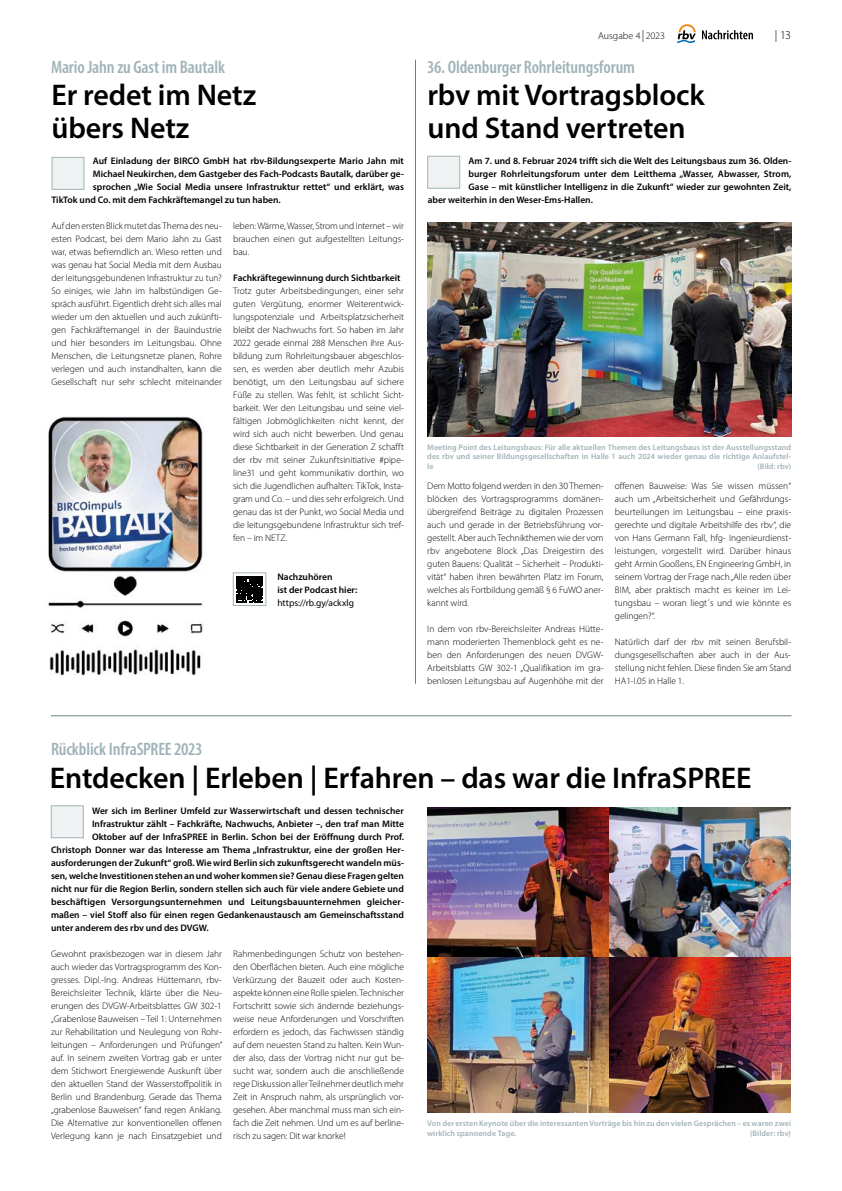
<style>
.page{position:relative;width:842px;height:1191px;background:#fff}
.page>*{position:absolute;margin:0;border:0;box-sizing:border-box;transform-origin:0 0}
.t1{font:600 30px/32.5px "Myriad Pro";letter-spacing:-.005em;color:#000}
.t2{font:600 condensed 18px "Myriad Pro";letter-spacing:-.01em;color:#a0b3b8}
.t3{font:300 12px "Myriad Pro";color:#000}
.t4{font:300 10px "Myriad Pro";color:#000}
.t5{font:300 9.5px/13px "Myriad Pro";letter-spacing:-.005em;color:#000;text-align:justify}
.t6{font:600 9.5px/13px "Myriad Pro";color:#000}
.t7{font:9.5px "Myriad Pro";color:#000}
.t8{font:600 8px/9.6px "Myriad Pro";letter-spacing:.01em;color:#a0b3b8}
.s1{font-size:12px}
</style>
<div class="page">
<svg style="left:677px;top:24px;width:19px;height:19px"></svg>
<svg style="left:702px;top:30px;width:51px;height:9px"></svg>
<img style="left:427px;top:807px;width:364px;height:306px">
<div style="left:51px;top:805px;width:33px;height:33px;background:#eff2f3;border:1px solid #a1b3b3"></div>
<img style="left:427px;top:222px;width:364px;height:215px">
<div style="left:427px;top:156px;width:33px;height:32px;background:#eff2f3;border:1px solid #a1b3b3"></div>
<hr style="left:415px;top:60px;width:1px;height:624px;background:#688181">
<hr style="left:51px;top:715px;width:740px;height:1px;background:#678287">
<img style="left:48px;top:416px;width:155px;height:260px">
<div style="left:52px;top:157px;width:32px;height:33px;background:#eff2f3;border:1px solid #a1b3b3"></div>
<div style="left:233px;top:573px;width:33px;height:32px;background:linear-gradient(to bottom,#fff,#fff)"></div>
<svg style="left:237px;top:576px;width:25px;height:26px"></svg>
<div style="left:233px;top:572px;width:33px;height:34px;border:1px solid #a1b3b3"></div>
<h2 class="t2" style="left:51px;top:55px;width:175px">Mario Jahn zu Gast im Bautalk</h2>
<h1 class="t1" style="left:51px;top:78px;width:206px">Er redet im Netz übers Netz</h1>
<p class="t6" style="left:93px;top:154px;width:313px">Auf Einladung der BIRCO GmbH hat rbv-Bildungsexperte Mario Jahn mit</p>
<p class="t6" style="left:93px;top:167px;width:311px">Michael Neukirchen, dem Gastgeber des Fach-Podcasts Bautalk, darüber ge--</p>
<p class="t6" style="left:93px;top:180px;width:313px">sprochen „Wie Social Media unsere Infrastruktur rettet“ und erklärt, was</p>
<p class="t6" style="left:51px;top:193px;width:231px">TikTok und Co. mit dem Fachkräftemangel zu tun haben.</p>
<p class="t5" style="left:51px;top:219px;width:172px">Auf den ersten Blick mutet das Thema des neu&shy;esten Podcast, bei dem Mario Jahn zu Gast war, etwas befremdlich an. Wieso retten und was genau hat Social Media mit dem Ausbau der leitungsgebundenen Infrastruktur zu tun?<br>So einiges, wie Jahn im halbstündigen Ge&shy;spräch ausführt. Eigentlich dreht sich alles mal wieder um den aktuellen und auch zukünfti&shy;gen Fachkräftemangel in der Bauindustrie und hier besonders im Leitungsbau. Ohne Menschen, die Leitungsnetze planen, Rohre verlegen und auch instandhalten, kann die Gesellschaft nur sehr schlecht miteinander</p>
<p class="t5" style="left:233px;top:219px;width:172px">leben: Wärme, Wasser, Strom und Internet – wir brauchen einen gut aufgestellten Leitungs&shy;bau.</p>
<p class="t6" style="left:233px;top:271px;width:169px">Fachkräftegewinnung durch Sichtbarkeit</p>
<p class="t5" style="left:233px;top:284px;width:172px">Trotz guter Arbeitsbedingungen, einer sehr guten Vergütung, enormer Weiterentwick&shy;lungspotenziale und Arbeitsplatzsicherheit bleibt der Nachwuchs fort. So haben im Jahr 2022 gerade einmal 288 Menschen ihre Aus&shy;bildung zum Rohrleitungsbauer abgeschlos&shy;sen, es werden aber deutlich mehr Azubis benötigt, um den Leitungsbau auf sichere Füße zu stellen. Was fehlt, ist schlicht Sicht&shy;barkeit. Wer den Leitungsbau und seine viel&shy;fältigen Jobmöglichkeiten nicht kennt, der wird sich auch nicht bewerben. Und genau diese Sichtbarkeit in der Generation Z schafft der rbv mit seiner Zukunftsinitiative #pipe&shy;line31 und geht kommunikativ dorthin, wo sich die Jugendlichen aufhalten: TikTok, Insta&shy;gram und Co. – und dies sehr erfolgreich. Und genau das ist der Punkt, wo Social Media und die leitungsgebundene Infrastruktur sich tref&shy;fen – im NETZ.</p>
<p class="t6" style="left:277px;top:570px;width:81px">Nachzuhören<br>ist der Podcast hier:</p>
<p class="t7" style="left:277px;top:596px;width:78px">https://rb.gy/ackxlg</p>
<h2 class="t2" style="left:51px;top:738px;width:153px">Rückblick InfraSPREE 2023</h2>
<p class="t4" style="left:598px;top:30px;width:68px">Ausgabe 4 <span class="s1">|</span> 2023</p>
<p class="t3" style="left:775px;top:28px;width:18px">| 13</p>
<h2 class="t2" style="left:427px;top:55px;width:209px">36. Oldenburger Rohrleitungsforum</h2>
<h1 class="t1" style="left:427px;top:78px;width:279px">rbv mit Vortragsblock und Stand vertreten</h1>
<p class="t6" style="left:468px;top:154px;width:324px">Am 7. und 8. Februar 2024 trifft sich die Welt des Leitungsbaus zum 36. Olden-</p>
<p class="t6" style="left:468px;top:167px;width:324px">burger Rohrleitungsforum unter dem Leitthema „Wasser, Abwasser, Strom,</p>
<p class="t6" style="left:468px;top:180px;width:324px">Gase – mit künstlicher Intelligenz in die Zukunft“ wieder zur gewohnten Zeit,</p>
<p class="t6" style="left:428px;top:193px;width:167px">aber weiterhin in den Weser-Ems-Hallen.</p>
<p class="t8" style="left:427px;top:442px;width:365px;text-align:justify">Meeting Point des Leitungsbaus: Für alle aktuellen Themen des Leitungsbaus ist der Ausstellungsstand des rbv und seiner Bildungsgesellschaften in Halle 1 auch 2024 wieder genau die richtige Anlaufstel&shy;le</p>
<p class="t8" style="left:758px;top:461px;width:35px">(Bild: rbv)</p>
<p class="t5" style="left:427px;top:479px;width:178px">Dem Motto folgend werden in den 30 Themen&shy;blöcken des Vortragsprogramms domänen&shy;übergreifend Beiträge zu digitalen Prozessen auch und gerade in der Betriebsführung vor&shy;gestellt. Aber auch Technikthemen wie der vom rbv angebotene Block „Das Dreigestirn des guten Bauens: Qualität – Sicherheit – Produkti&shy;vität“ haben ihren bewährten Platz im Forum, welches als Fortbildung gemäß § 6 FuWO aner&shy;kannt wird.</p>
<p class="t5" style="left:427px;top:622px;width:178px">In dem von rbv-Bereichsleiter Andreas Hütte&shy;mann moderierten Themenblock geht es ne&shy;ben den Anforderungen des neuen DVGW-Arbeitsblatts GW 302-1 „Qualifikation im gra&shy;benlosen Leitungsbau auf Augenhöhe mit der</p>
<p class="t5" style="left:615px;top:479px;width:178px">offenen Bauweise: Was Sie wissen müssen“ auch um „Arbeitsicherheit und Gefährdungs&shy;beurteilungen im Leitungsbau – eine praxis&shy;gerechte und digitale Arbeitshilfe des rbv“, die von Hans Germann Fall, hfg- Ingenieurdienst&shy;leistungen, vorgestellt wird. Darüber hinaus geht Armin Gooßens, EN Engineering GmbH, in seinem Vortrag der Frage nach „Alle reden über BIM, aber praktisch macht es keiner im Lei&shy;tungsbau – woran liegt´s und wie könnte es gelingen?“.</p>
<p class="t5" style="left:615px;top:635px;width:178px">Natürlich darf der rbv mit seinen Berufsbil&shy;dungsgesellschaften aber auch in der Aus&shy;stellung nicht fehlen. Diese finden Sie am Stand HA1-I.05 in Halle 1.</p>
<h1 class="t1" style="left:50px;top:760px;width:703px">Entdecken | Erleben | Erfahren – das war die InfraSPREE</h1>
<p class="t6" style="left:92px;top:804px;width:313px">Wer sich im Berliner Umfeld zur Wasserwirtschaft und dessen technischer</p>
<p class="t6" style="left:92px;top:817px;width:313px">Infrastruktur zählt – Fachkräfte, Nachwuchs, Anbieter –, den traf man Mitte</p>
<p class="t6" style="left:92px;top:830px;width:314px">Oktober auf der InfraSPREE in Berlin. Schon bei der Eröffnung durch Prof.</p>
<p class="t6" style="left:51px;top:843px;width:354px">Christoph Donner war das Interesse am Thema „Infrastruktur, eine der großen Her-</p>
<p class="t6" style="left:51px;top:856px;width:354px">ausforderungen der Zukunft“ groß. Wie wird Berlin sich zukunftsgerecht wandeln müs-</p>
<p class="t6" style="left:51px;top:869px;width:354px">sen, welche Investitionen stehen an und woher kommen sie? Genau diese Fragen gelten</p>
<p class="t6" style="left:51px;top:882px;width:354px">nicht nur für die Region Berlin, sondern stellen sich auch für viele andere Gebiete und</p>
<p class="t6" style="left:51px;top:895px;width:354px">beschäftigen Versorgungsunternehmen und Leitungsbauunternehmen gleicher-</p>
<p class="t6" style="left:51px;top:908px;width:354px">maßen – viel Stoff also für einen regen Gedankenaustausch am Gemeinschaftsstand</p>
<p class="t6" style="left:51px;top:921px;width:159px">unter anderem des rbv und des DVGW.</p>
<p class="t5" style="left:51px;top:947px;width:173px;text-align:left">Gewohnt praxisbezogen war in diesem Jahr auch wieder das Vortragsprogramm des Kon&shy;gresses. Dipl.-Ing. Andreas Hüttemann, rbv-Bereichsleiter Technik, klärte über die Neu&shy;erungen des DVGW-Arbeitsblattes GW 302-1 „Grabenlose Bauweisen – Teil 1: Unternehmen zur Rehabilitation und Neulegung von Rohr&shy;leitungen – Anforderungen und Prüfungen” auf. In seinem zweiten Vortrag gab er unter dem Stichwort Energiewende Auskunft über den aktuellen Stand der Wasserstoffpolitik in Berlin und Brandenburg. Gerade das Thema „grabenlose Bauweisen“ fand regen Anklang.<br>Die Alternative zur konventionellen offenen Verlegung kann je nach Einsatzgebiet und</p>
<p class="t5" style="left:233px;top:947px;width:172px;text-align:left">Rahmenbedingungen Schutz von bestehen&shy;den Oberflächen bieten. Auch eine mögliche Verkürzung der Bauzeit oder auch Kosten&shy;aspekte können eine Rolle spielen. Technischer Fortschritt sowie sich ändernde beziehungs&shy;weise neue Anforderungen und Vorschriften erfordern es jedoch, das Fachwissen ständig auf dem neuesten Stand zu halten. Kein Wun&shy;der also, dass der Vortrag nicht nur gut be--- sucht war, sondern auch die anschließende rege Diskussion aller Teilnehmer deutlich mehr Zeit in Anspruch nahm, als ursprünglich vor&shy;gesehen. Aber manchmal muss man sich ein&shy;fach die Zeit nehmen. Und um es auf berline&shy;risch zu sagen: Dit war knorke!</p>
<p class="t8" style="left:427px;top:1118px;width:365px">Von der ersten Keynote über die interessanten Vorträge bis hin zu den vielen Gesprächen – es waren zwei wirklich spannende Tage.</p>
<p class="t8" style="left:750px;top:1127px;width:42px">(Bilder: rbv)</p>
</div>
